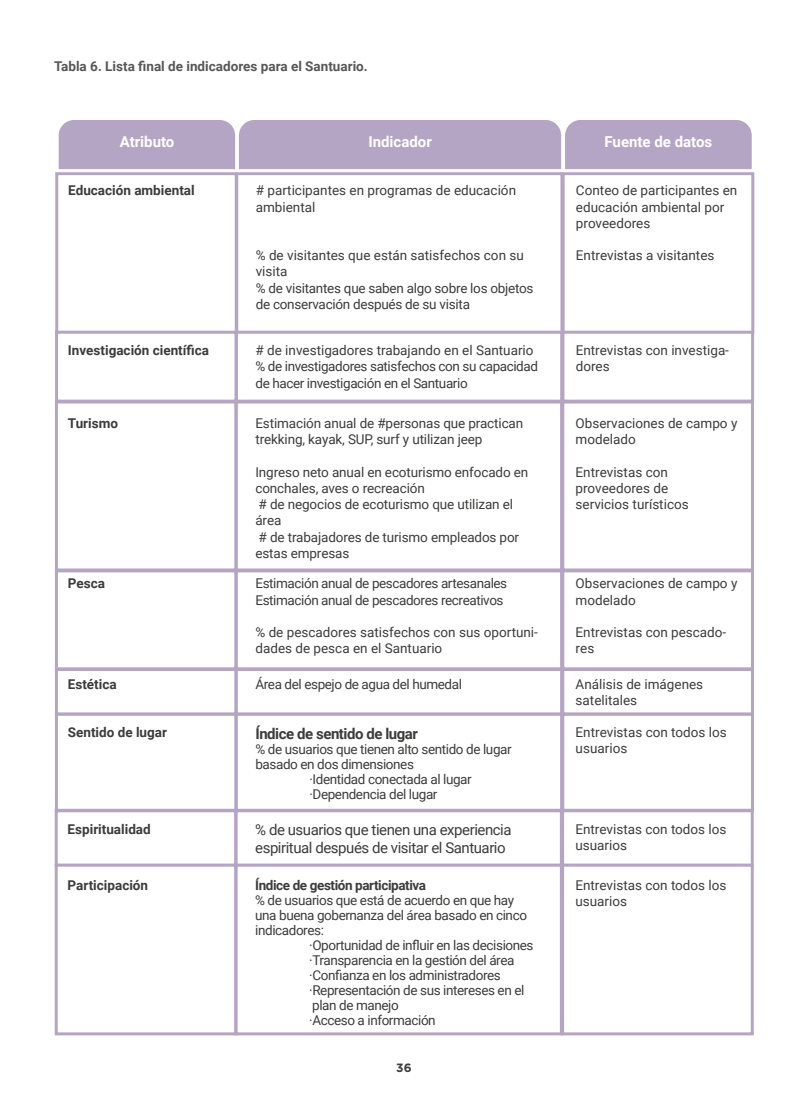
<style>
.page{position:relative;width:808px;height:1106px;background:#fff}
.page>*{position:absolute;margin:0;border:0;box-sizing:border-box;transform-origin:0 0}
.t1{font:15px/18px "Roboto";letter-spacing:-.03em;color:#3c3c3b}
.t2{font:700 15px "Roboto";color:#fff}
.t3{font:700 15px "Roboto";letter-spacing:-.03em;color:#3c3c3b}
.t4{font:13.5px/16.2px "Roboto";letter-spacing:-.01em;color:#3c3c3b}
.t5{font:13.5px/16.2px "Roboto";letter-spacing:-.03em;color:#3c3c3b}
.t6{font:700 13.5px "Roboto";color:#3c3c3b}
.t7{font:700 13.5px "Roboto";color:#575756}
.t8{font:700 13.5px "Roboto";letter-spacing:-.03em;color:#3c3c3b}
.t9{font:700 12px "Gotham";color:#3c3c3b}
</style>
<div class="page">
<div style="left:55px;top:172px;width:183px;height:162px;background:#fff;border:3px solid #b5a5c4"></div>
<div style="left:235px;top:172px;width:328px;height:162px;background:#fff;border:3px solid #b5a5c4"></div>
<div style="left:562px;top:172px;width:192px;height:162px;background:#fff;border:3px solid #b5a5c4"></div>
<svg style="left:55px;top:120px;width:700px;height:54px;background:#bbacc9"></svg>
<div style="left:55px;top:331px;width:183px;height:71px;background:#fff;border:3px solid #b5a5c4"></div>
<div style="left:235px;top:331px;width:328px;height:71px;background:#fff;border:3px solid #b5a5c4"></div>
<div style="left:561px;top:331px;width:193px;height:71px;background:#fff;border:3px solid #b5a5c4"></div>
<div style="left:55px;top:400px;width:182px;height:171px;background:#fff;border:3px solid #b5a5c4"></div>
<div style="left:235px;top:400px;width:328px;height:171px;background:#fff;border:3px solid #b5a5c4"></div>
<div style="left:561px;top:400px;width:193px;height:171px;background:#fff;border:3px solid #b5a5c4"></div>
<div style="left:55px;top:569px;width:182px;height:101px;background:#fff;border:3px solid #b5a5c4"></div>
<div style="left:235px;top:569px;width:328px;height:101px;background:#fff;border:3px solid #b5a5c4"></div>
<div style="left:561px;top:569px;width:193px;height:101px;background:#fff;border:3px solid #b5a5c4"></div>
<div style="left:55px;top:668px;width:182px;height:47px;background:#fff;border:3px solid #b5a5c4"></div>
<div style="left:235px;top:668px;width:328px;height:47px;background:#fff;border:3px solid #b5a5c4"></div>
<div style="left:561px;top:668px;width:193px;height:47px;background:#fff;border:3px solid #b5a5c4"></div>
<div style="left:55px;top:712px;width:182px;height:99px;background:#fff;border:3px solid #b5a5c4"></div>
<div style="left:235px;top:712px;width:328px;height:99px;background:#fff;border:3px solid #b5a5c4"></div>
<div style="left:561px;top:712px;width:193px;height:99px;background:#fff;border:3px solid #b5a5c4"></div>
<div style="left:55px;top:809px;width:182px;height:57px;background:#fff;border:3px solid #b5a5c4"></div>
<div style="left:235px;top:809px;width:328px;height:57px;background:#fff;border:3px solid #b5a5c4"></div>
<div style="left:561px;top:809px;width:193px;height:57px;background:#fff;border:3px solid #b5a5c4"></div>
<div style="left:55px;top:863px;width:182px;height:172px;background:#fff;border:3px solid #b5a5c4"></div>
<div style="left:235px;top:863px;width:328px;height:172px;background:#fff;border:3px solid #b5a5c4"></div>
<div style="left:561px;top:863px;width:193px;height:172px;background:#fff;border:3px solid #b5a5c4"></div>
<p class="t7" style="left:54px;top:57px;width:315px">Tabla 6. Lista final de indicadores para el Santuario.</p>
<p class="t2" style="left:120px;top:131px;width:56px">Atributo</p>
<p class="t2" style="left:368px;top:131px;width:65px">Indicador</p>
<p class="t2" style="left:604px;top:131px;width:109px">Fuente de datos</p>
<p class="t6" style="left:68px;top:181px;width:128px">Educación ambiental</p>
<p class="t4" style="left:256px;top:182px;width:262px"># participantes en programas de educación ambiental</p>
<p class="t4" style="left:256px;top:247px;width:279px">% de visitantes que están satisfechos con su visita<br>% de visitantes que saben algo sobre los objetos de conservación después de su visita</p>
<p class="t4" style="left:576px;top:182px;width:163px">Conteo de participantes en educación ambiental por proveedores</p>
<p class="t4" style="left:576px;top:247px;width:140px">Entrevistas a visitantes</p>
<p class="t6" style="left:68px;top:341px;width:143px">Investigación científica</p>
<p class="t5" style="left:255px;top:342px;width:284px"># de investigadores trabajando en el Santuario % de investigadores satisfechos con su capacidad de hacer investigación en el Santuario</p>
<p class="t4" style="left:576px;top:342px;width:155px">Entrevistas con investiga&shy;dores</p>
<p class="t6" style="left:68px;top:414px;width:52px">Turismo</p>
<p class="t4" style="left:255px;top:414px;width:269px">Estimación anual de #personas que practican trekking, kayak, SUP, surf y utilizan jeep</p>
<p class="t4" style="left:255px;top:463px;width:274px">Ingreso neto anual en ecoturismo enfocado en conchales, aves o recreación<br># de negocios de ecoturismo que utilizan el área<br># de trabajadores de turismo empleados por estas empresas</p>
<p class="t4" style="left:576px;top:414px;width:163px">Observaciones de campo y modelado</p>
<p class="t4" style="left:576px;top:463px;width:115px">Entrevistas con proveedores de servicios turísticos</p>
<p class="t6" style="left:68px;top:574px;width:39px">Pesca</p>
<p class="t5" style="left:255px;top:575px;width:253px">Estimación anual de pescadores artesanales<br>Estimación anual de pescadores recreativos</p>
<p class="t4" style="left:255px;top:623px;width:284px">% de pescadores satisfechos con sus oportuni&shy;dades de pesca en el Santuario</p>
<p class="t4" style="left:576px;top:575px;width:163px">Observaciones de campo y modelado</p>
<p class="t4" style="left:576px;top:623px;width:152px">Entrevistas con pescado&shy;res</p>
<p class="t6" style="left:68px;top:675px;width:50px">Estética</p>
<p class="t5" style="left:255px;top:675px;width:208px">Área del espejo de agua del humedal</p>
<p class="t4" style="left:576px;top:675px;width:129px">Análisis de imágenes satelitales</p>
<p class="t6" style="left:68px;top:723px;width:101px">Sentido de lugar</p>
<p class="t3" style="left:255px;top:723px;width:164px">Índice de sentido de lugar</p>
<p class="t5" style="left:255px;top:740px;width:258px">% de usuarios que tienen alto sentido de lugar</p>
<p class="t5" style="left:255px;top:755px;width:160px">basado en dos dimensiones</p>
<p class="t5" style="left:309px;top:770px;width:164px">·Identidad conectada al lugar</p>
<p class="t5" style="left:309px;top:785px;width:130px">·Dependencia del lugar</p>
<p class="t4" style="left:576px;top:723px;width:153px">Entrevistas con todos los usuarios</p>
<p class="t6" style="left:68px;top:819px;width:85px">Espiritualidad</p>
<p class="t1" style="left:255px;top:820px;width:258px">% de usuarios que tienen una experiencia espiritual después de visitar el Santuario</p>
<p class="t4" style="left:575px;top:820px;width:153px">Entrevistas con todos los usuarios</p>
<p class="t6" style="left:68px;top:876px;width:82px">Participación</p>
<p class="t8" style="left:255px;top:876px;width:172px">Índice de gestión participativa</p>
<p class="t5" style="left:255px;top:891px;width:260px">% de usuarios que está de acuerdo en que hay</p>
<p class="t5" style="left:255px;top:906px;width:273px">una buena gobernanza del área basado en cinco</p>
<p class="t5" style="left:255px;top:921px;width:70px">indicadores:</p>
<p class="t5" style="left:309px;top:936px;width:226px">·Oportunidad de influir en las decisiones</p>
<p class="t5" style="left:309px;top:951px;width:207px">·Transparencia en la gestión del área</p>
<p class="t5" style="left:309px;top:966px;width:193px">·Confianza en los administradores</p>
<p class="t5" style="left:309px;top:981px;width:217px">·Representación de sus intereses en el</p>
<p class="t5" style="left:312px;top:996px;width:88px">plan de manejo</p>
<p class="t5" style="left:309px;top:1011px;width:128px">·Acceso a información</p>
<p class="t4" style="left:575px;top:876px;width:153px">Entrevistas con todos los usuarios</p>
<p class="t9" style="left:396px;top:1061px;width:17px">36</p>
</div>
